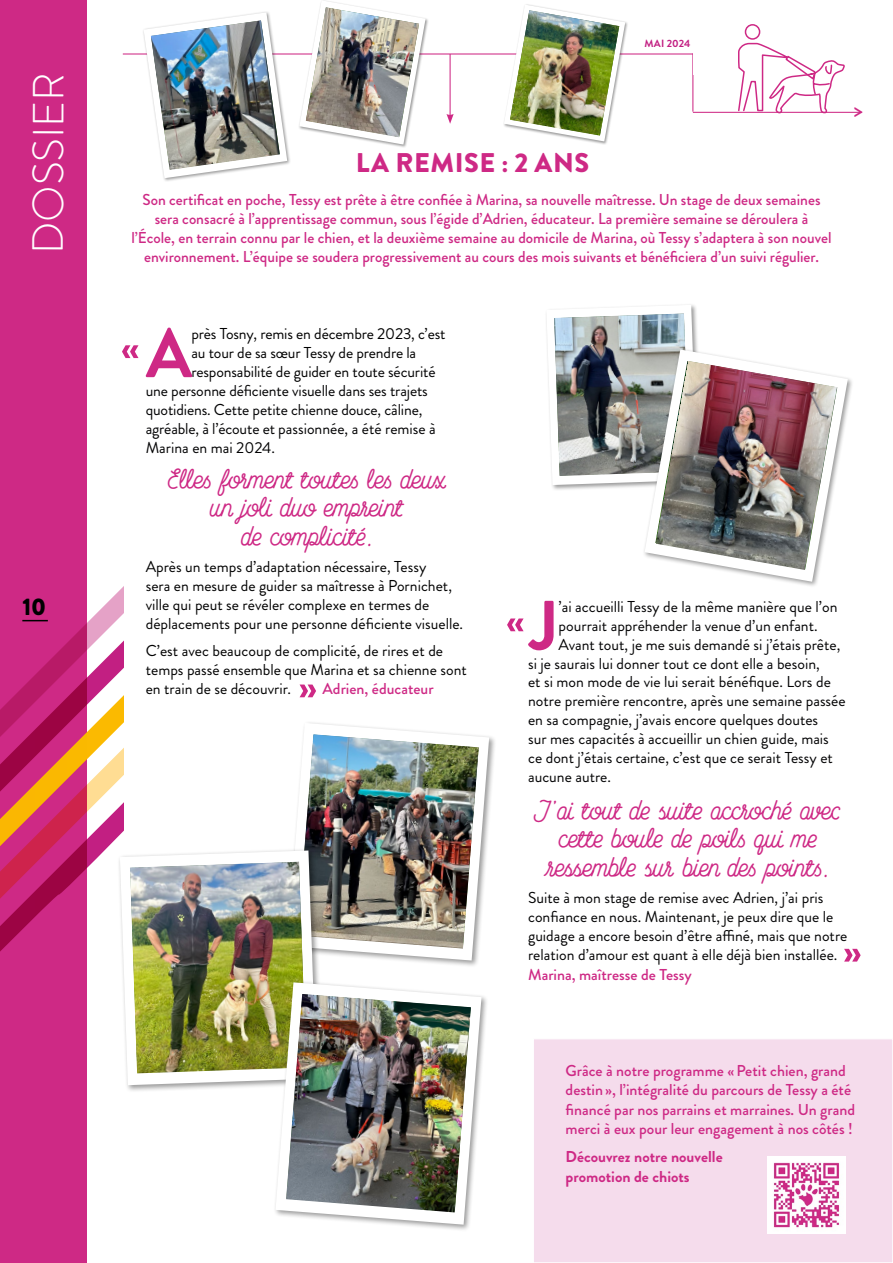
<style>
.page{position:relative;width:893px;height:1263px;background:#fff}
.page>*{position:absolute;margin:0;border:0;box-sizing:border-box;transform-origin:0 0}
.t1{font:700 69.75px "Brandon Grotesque";color:#ce2985}
.t2{font:300 43.5px "Brandon Grotesque";letter-spacing:-.005em;color:#fff}
.t3{font:900 27px "Brandon Grotesque";letter-spacing:.02em;color:#ce2985}
.t4{font:600 24px/28.5px "Lumen Script";letter-spacing:.01em;color:#ce2985;text-align:center}
.t5{font:900 24px "Brandon Grotesque";color:#000}
.t6{font:500 21px "Brandon Grotesque";color:#ce2985}
.t7{font:15.75px/18.9px "Brandon Grotesque";color:#020203}
.t8{font:500 15.75px/18.9px "Brandon Grotesque";color:#ce2985;text-align:center}
.t9{font:15.75px/18.9px "Brandon Grotesque";color:#000}
.t10{font:700 15.75px/19.5px "Brandon Grotesque";color:#ce2985}
.t11{font:700 10.5px "Brandon Grotesque";color:#c21f82}
.s1{color:#020203}
</style>
<div class="page">
<div style="left:0;top:0;width:86px;height:1263px;background:#ce2985"></div>
<svg style="left:22px;top:598px;width:102px;height:59px"></svg>
<svg style="left:0;top:657px;width:124px;height:387px"></svg>
<hr style="left:123px;top:53px;width:739px;height:2px;background:#ce2985">
<div style="left:533px;top:1039px;width:360px;height:224px;background:#f5dcec;border:1px solid #fff"></div>
<hr style="left:693px;top:112px;width:169px;height:1px;background:#ce2985">
<hr style="left:692px;top:53px;width:1px;height:59px;background:#ce2985">
<div style="left:693px;top:15px;width:169px;height:60px;background:#fff"></div>
<svg style="left:737px;top:24px;width:108px;height:90px"></svg>
<div style="left:142px;top:11px;width:150px;height:172px;background:#000;opacity:.4"></div>
<svg style="left:144px;top:12px;width:143px;height:166px"></svg>
<img style="left:151px;top:20px;width:129px;height:150px">
<div style="left:285px;top:720px;width:211px;height:248px;background:#000;opacity:.4"></div>
<svg style="left:287px;top:723px;width:202px;height:237px"></svg>
<img style="left:298px;top:734px;width:181px;height:214px">
<div style="left:117px;top:848px;width:207px;height:244px;background:#000;opacity:.4"></div>
<svg style="left:120px;top:850px;width:196px;height:235px"></svg>
<img style="left:130px;top:862px;width:176px;height:211px">
<div style="left:273px;top:980px;width:216px;height:252px;background:#000;opacity:.4"></div>
<svg style="left:276px;top:982px;width:205px;height:243px"></svg>
<img style="left:286px;top:994px;width:185px;height:218px">
<div style="left:503px;top:4px;width:126px;height:141px;background:#000;opacity:.4"></div>
<svg style="left:504px;top:5px;width:121px;height:136px"></svg>
<img style="left:510px;top:10px;width:109px;height:126px">
<div style="left:544px;top:302px;width:159px;height:189px;background:#000;opacity:.4"></div>
<svg style="left:546px;top:305px;width:151px;height:180px"></svg>
<img style="left:554px;top:313px;width:135px;height:163px">
<div style="left:642px;top:347px;width:212px;height:241px;background:#000;opacity:.4"></div>
<svg style="left:645px;top:349px;width:203px;height:233px"></svg>
<img style="left:656px;top:361px;width:181px;height:209px">
<img style="left:768px;top:1157px;width:77px;height:77px">
<hr style="left:450px;top:54px;width:1px;height:62px;background:#ce2985">
<svg style="left:446px;top:114px;width:8px;height:10px"></svg>
<div style="left:298px;top:0;width:131px;height:148px;background:#000;opacity:.4"></div>
<svg style="left:299px;top:0;width:127px;height:145px"></svg>
<img style="left:306px;top:7px;width:113px;height:130px">
<svg style="left:122px;top:345px;width:16px;height:13px"></svg>
<svg style="left:507px;top:618px;width:17px;height:13px"></svg>
<svg style="left:300px;top:684px;width:16px;height:13px"></svg>
<svg style="left:844px;top:949px;width:17px;height:12px"></svg>
<h2 class="t2" style="left:19px;top:254px;width:183px;rotate:-90deg">DOSSIER</h2>
<h3 class="t5" style="left:22px;top:589px;width:25px">10</h3>
<p class="t11" style="left:644px;top:36px;width:47px">MAI 2024</p>
<h3 class="t3" style="left:356px;top:144px;width:235px">LA REMISE : 2 ANS</h3>
<p class="t8" style="left:131px;top:191px;width:702px">Son certificat en poche, Tessy est prête à être confiée à Marina, sa nouvelle maîtresse. Un stage de deux semaines sera consacré à l’apprentissage commun, sous l’égide d’Adrien, éducateur. La première semaine se déroulera à l’École, en terrain connu par le chien, et la deuxième semaine au domicile de Marina, où Tessy s’adaptera à son nouvel environnement. L’équipe se soudera progressivement au cours des mois suivants et bénéficiera d’un suivi régulier.</p>
<h3 class="t6" style="left:854px;top:95px;width:11px">&gt;</h3>
<h1 class="t1" style="left:146px;top:304px;width:48px">A</h1>
<p class="t9" style="left:191px;top:325px;width:256px">près Tosny, remis en décembre 2023, c’est</p>
<p class="t9" style="left:191px;top:344px;width:226px">au tour de sa sœur Tessy de prendre la</p>
<p class="t9" style="left:191px;top:362px;width:246px">responsabilité de guider en tout<span class="s1">e sécurité</span></p>
<p class="t7" style="left:146px;top:381px;width:284px">une personne déficiente visuelle dans ses trajets</p>
<p class="t7" style="left:146px;top:400px;width:278px">quotidiens. Cette petite chienne douce, câline,</p>
<p class="t7" style="left:146px;top:419px;width:292px">agréable, à l’écoute et passionnée, a été remise à</p>
<p class="t7" style="left:146px;top:439px;width:131px">Marina en mai 2024.</p>
<h3 class="t4" style="left:167px;top:466px;width:280px">Elles forment toutes les deux un joli duo empreint<br>de complicité.</h3>
<p class="t9" style="left:146px;top:558px;width:319px">Après un temps d’adaptation nécessaire, Tessy<br>sera en mesure de guider sa maîtresse à Pornichet, ville qui peut se révéler complexe en termes de déplacements pour une personne déficiente visuelle.</p>
<p class="t9" style="left:146px;top:642px;width:323px">C’est avec beaucoup de complicité, de rires et de temps passé ensemble que Marina et sa chienne sont en train de se découvrir.</p>
<p class="t8" style="left:323px;top:680px;width:113px">Adrien, éducateur</p>
<h1 class="t1" style="left:529px;top:577px;width:31px">J</h1>
<p class="t7" style="left:559px;top:597px;width:280px">’ai accueilli Tessy de la même manière que l’on</p>
<p class="t7" style="left:559px;top:616px;width:261px">pourrait appréhender la venue d’un enfant.</p>
<p class="t7" style="left:559px;top:635px;width:283px">Avant tout, je me suis demandé si j’étais prête,</p>
<p class="t7" style="left:528px;top:654px;width:293px">si je saurais lui donner tout ce dont elle a besoin,</p>
<p class="t7" style="left:528px;top:673px;width:304px">et si mon mode de vie lui serait bénéfique. Lors de</p>
<p class="t7" style="left:528px;top:692px;width:319px">notre première rencontre, après une semaine passée</p>
<p class="t7" style="left:528px;top:711px;width:292px">en sa compagnie, j’avais encore quelques doutes</p>
<p class="t7" style="left:528px;top:729px;width:302px">sur mes capacités à accueillir un chien guide, mais</p>
<p class="t7" style="left:528px;top:748px;width:306px">ce dont j’étais certaine, c’est que ce serait Tessy et</p>
<p class="t7" style="left:528px;top:767px;width:84px">aucune autre.</p>
<h3 class="t4" style="left:536px;top:797px;width:305px">J’ai tout de suite accroché avec cette boule de poils qui me ressemble sur bien des points.</h3>
<p class="t7" style="left:528px;top:889px;width:321px">Suite à mon stage de remise avec Adrien, j’ai pris confiance en nous. Maintenant, je peux dire que le guidage a encore besoin d’être affiné, mais que notre relation d’amour est quant à elle déjà bien installée.</p>
<p class="t8" style="left:528px;top:965px;width:165px">Marina, maîtresse de Tessy</p>
<p class="t8" style="left:566px;top:1061px;width:291px;line-height:19.5px;text-align:left">Grâce à notre programme «Petit chien, grand destin», l’intégralité du parcours de Tessy a été financé par nos parrains et marraines. Un grand merci à eux pour leur engagement à nos côtés !</p>
<p class="t10" style="left:566px;top:1147px;width:159px">Découvrez notre nouvelle promotion de chiots</p>
</div>
